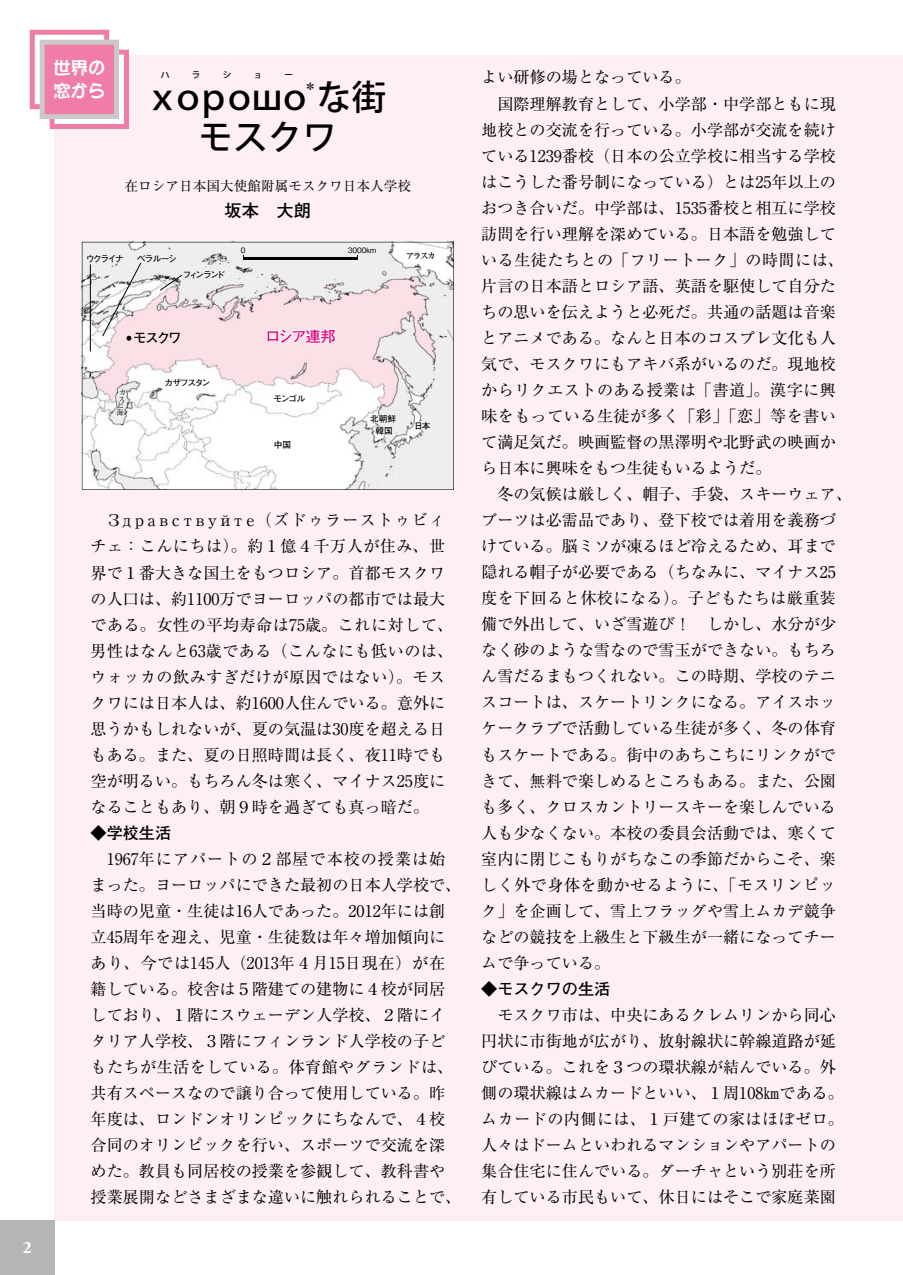
<style>
.page{position:relative;width:903px;height:1275px;background:#fff}
.page>*{position:absolute;margin:0;border:0;box-sizing:border-box;transform-origin:0 0}
.t1{font:500 34.65px "Koz Go Pro";letter-spacing:-.105em;color:#000}
.t2{font:17.32px/22.4px "DFPOP1 Std W9";color:#fff}
.t3{font:700 17.32px "Futo Go B101 Pr 6";color:#000}
.t4{font:700 17.32px "Adobe Garamond Pro";color:#fff}
.t5{font:16.1px/26.1px "Ryumin Pr 6";color:#000}
.t6{font:700 14.88px "Futo Go B101 Pr 6";letter-spacing:-.075em;color:#e3007a}
.t7{font:13.65px "Ryumin Pr 6";color:#000}
.t8{font:700 13.65px "Futo Go B101 Pr 6";color:#000}
.t9{font:12.42px "Ryumin Pr 6";color:#000}
.t10{font:700 8.75px "Futo Go B101 Pr 6";letter-spacing:-.14em;color:#000}
.t11{font:500 8.75px "Koz Go Pro";color:#000}
.t12{font:700 8.75px "Ryumin Pr 6";color:#000}
.t13{font:500 7.52px "Gothic BBB Pr 6";color:#000}
.t14{font:7.52px/6.6px "Ryumin Pr 6";color:#000;text-align:justify}
.s1{font-family:"Futo Go B101 Pr 6";font-weight:700}
</style>
<div class="page">
<div style="left:55px;top:55px;width:848px;height:1165px;background:#fdeff3"></div>
<div style="left:50px;top:50px;width:79px;height:79px;background:#fff;border:5px solid #f07ca8"></div>
<svg style="left:30px;top:30px;width:79px;height:79px"></svg>
<div style="left:40px;top:40px;width:79px;height:79px;background:#f07ca8;border:5px solid #c9c9c9"></div>
<svg style="left:82px;top:242px;width:372px;height:248px"></svg>
<div style="left:0;top:1220px;width:55px;height:55px;background:#b5b5b5"></div>
<p class="t2" style="left:53px;top:57px;width:54px">世界の窓から</p>
<p class="t11" style="left:161px;top:70px;width:10px">ハ</p>
<p class="t11" style="left:192px;top:70px;width:10px">ラ</p>
<p class="t11" style="left:223px;top:70px;width:10px">シ</p>
<p class="t11" style="left:254px;top:70px;width:10px">ョ</p>
<p class="t11" style="left:285px;top:70px;width:10px">ー</p>
<p class="t1" style="left:171px;top:75px;width:217px">орошо な街</p>
<p class="t9" style="left:304px;top:76px;width:14px">＊</p>
<p class="t1" style="left:198px;top:115px;width:140px">モスクワ</p>
<p class="t1" style="left:145px;top:75px;width:36px">х</p>
<p class="t7" style="left:125px;top:175px;width:288px">在ロシア日本国大使館附属モスクワ日本人学校</p>
<p class="t3" style="left:224px;top:197px;width:88px">坂本　大朗</p>
<p class="t10" style="left:86px;top:252px;width:39px">ウクライナ</p>
<p class="t10" style="left:137px;top:252px;width:42px">ベラルーシ</p>
<p class="t10" style="left:183px;top:268px;width:44px">フィンランド</p>
<p class="t13" style="left:241px;top:244px;width:6px">0</p>
<p class="t13" style="left:348px;top:244px;width:30px">3000km</p>
<p class="t12" style="left:406px;top:248px;width:32px">アラスカ</p>
<p class="t8" style="left:133px;top:327px;width:50px">モスクワ</p>
<p class="t10" style="left:165px;top:376px;width:47px">カザフスタン</p>
<p class="t6" style="left:265px;top:324px;width:72px">ロシア連邦</p>
<p class="t14" style="left:119px;top:389px;width:7px">カ</p>
<p class="t14" style="left:116px;top:395px;width:9px">スピ海</p>
<p class="t10" style="left:274px;top:391px;width:33px">モンゴル</p>
<p class="t10" style="left:274px;top:438px;width:19px">中国</p>
<p class="t10" style="left:370px;top:412px;width:28px">北朝鮮</p>
<p class="t10" style="left:375px;top:424px;width:19px">韓国</p>
<p class="t10" style="left:414px;top:419px;width:18px">日本</p>
<p class="t4" style="left:23px;top:1238px;width:11px">2</p>
<p class="t5" style="left:91px;top:506px;width:364px">　Здравствуйте（ズドゥラーストゥビィチェ：こんにちは）。約１億４千万人が住み、世界で１番大きな国土をもつロシア。首都モスクワの人口は、約1100万でヨーロッパの都市では最大である。女性の平均寿命は75歳。これに対して、男性はなんと63歳である（こんなにも低いのは、ウォッカの飲みすぎだけが原因ではない）。モスクワには日本人は、約1600人住んでいる。意外に思うかもしれないが、夏の気温は30度を超える日もある。また、夏の日照時間は長く、夜11時でも空が明るい。もちろん冬は寒く、マイナス25度になることもあり、朝９時を過ぎても真っ暗だ。</p>
<p class="t5" style="left:91px;top:819px;width:372px"><span class="s1">◆学校生活<br></span>　1967年にアパートの２部屋で本校の授業は始まった。ヨーロッパにできた最初の日本人学校で、当時の児童・生徒は16人であった。2012年には創立45周年を迎え、児童・生徒数は年々増加傾向にあり、今では145人（2013年４月15日現在）が在籍している。校舎は５階建ての建物に４校が同居しており、１階にスウェーデン人学校、２階にイタリア人学校、３階にフィンランド人学校の子どもたちが生活をしている。体育館やグランドは、共有スペースなので譲り合って使用している。昨年度は、ロンドンオリンピックにちなんで、４校合同のオリンピックを行い、スポーツで交流を深めた。教員も同居校の授業を参観して、教科書や授業展開などさまざまな違いに触れられることで、</p>
<p class="t5" style="left:481px;top:64px;width:372px">よい研修の場となっている。<br>　国際理解教育として、小学部・中学部ともに現地校との交流を行っている。小学部が交流を続けている1239番校（日本の公立学校に相当する学校はこうした番号制になっている）とは25年以上のおつき合いだ。中学部は、1535番校と相互に学校訪問を行い理解を深めている。日本語を勉強している生徒たちとの「フリートーク」の時間には、片言の日本語とロシア語、英語を駆使して自分たちの思いを伝えようと必死だ。共通の話題は音楽とアニメである。なんと日本のコスプレ文化も人気で、モスクワにもアキバ系がいるのだ。現地校からリクエストのある授業は「書道」。漢字に興味をもっている生徒が多く「彩」「恋」等を書いて満足気だ。映画監督の黒澤明や北野武の映画から日本に興味をもつ生徒もいるようだ。<br>　冬の気候は厳しく、帽子、手袋、スキーウェア、ブーツは必需品であり、登下校では着用を義務づけている。脳ミソが凍るほど冷えるため、耳まで隠れる帽子が必要である（ちなみに、マイナス25度を下回ると休校になる）。子どもたちは厳重装備で外出して、いざ雪遊び！　しかし、水分が少なく砂のような雪なので雪玉ができない。もちろん雪だるまもつくれない。この時期、学校のテニスコートは、スケートリンクになる。アイスホッケークラブで活動している生徒が多く、冬の体育もスケートである。街中のあちこちにリンクができて、無料で楽しめるところもある。また、公園も多く、クロスカントリースキーを楽しんでいる人も少なくない。本校の委員会活動では、寒くて室内に閉じこもりがちなこの季節だからこそ、楽しく外で身体を動かせるように、「モスリンピック」を企画して、雪上フラッグや雪上ムカデ競争などの競技を上級生と下級生が一緒になってチームで争っている。</p>
<p class="t5" style="left:481px;top:975px;width:364px"><span class="s1">◆モスクワの生活<br></span>　モスクワ市は、中央にあるクレムリンから同心円状に市街地が広がり、放射線状に幹線道路が延びている。これを３つの環状線が結んでいる。外側の環状線はムカードといい、１周108㎞である。ムカードの内側には、１戸建ての家はほぼゼロ。人々はドームといわれるマンションやアパートの集合住宅に住んでいる。ダーチャという別荘を所有している市民もいて、休日にはそこで家庭菜園</p>
</div>
